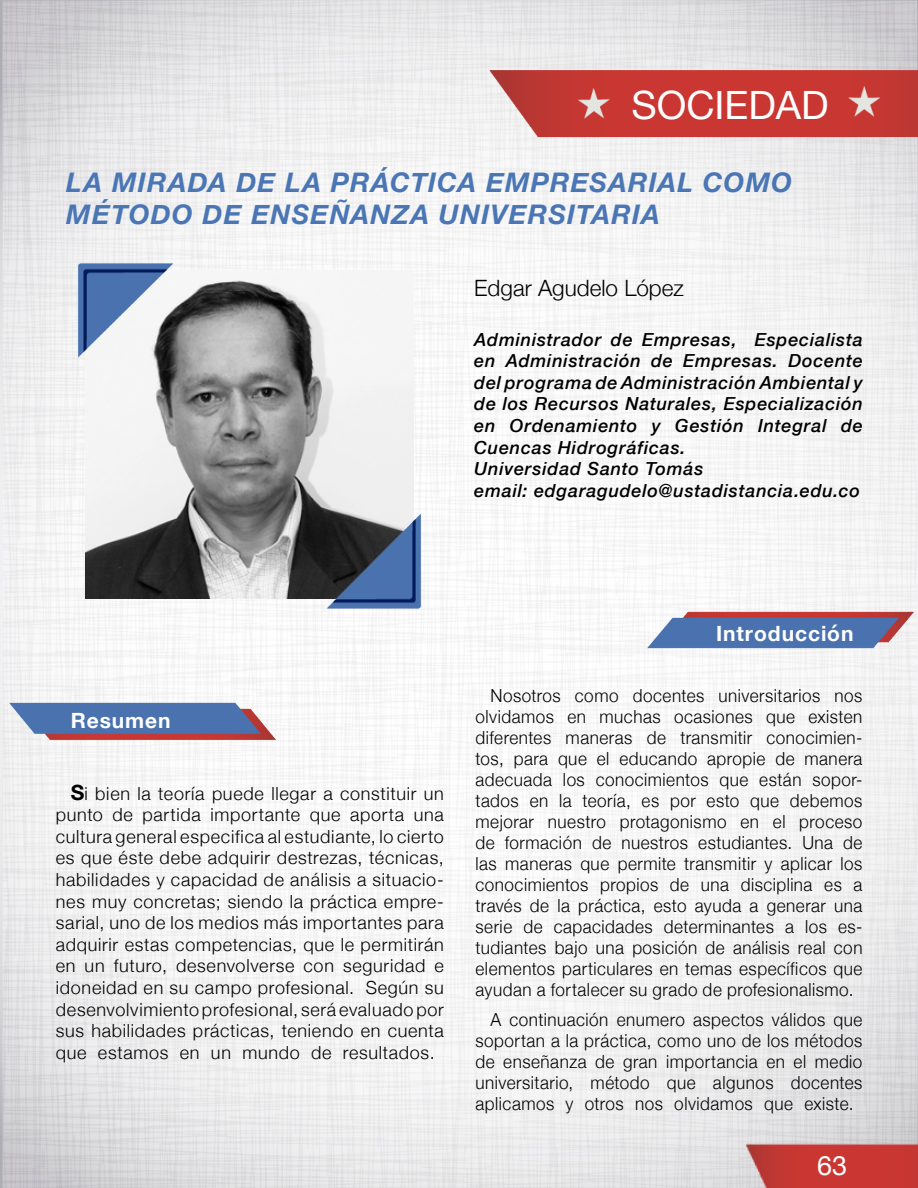
<style>
.page{position:relative;width:918px;height:1188px;background:#fff}
.page>*{position:absolute;margin:0;border:0;box-sizing:border-box;transform-origin:0 0}
.titulos_cenefa{font:39px "Helvetica Neue";color:#fff}
.titulares{font:italic 700 27px/32.4px "Helvetica Neue";letter-spacing:.045em;color:#4a76b5}
.t1{font:27px "Helvetica Neue";color:#fff}
.parrafo_indice{font:300 22.5px "Helvetica Neue";color:#000}
.t2{font:700 21px "Helvetica Neue";letter-spacing:.045em;color:#fff}
.t3{font:300 18px/21px "Helvetica Neue";letter-spacing:.03em;color:#000;text-align:justify;scale:.95 1}
.t4{font:300 18px/21.6px "Helvetica Neue";letter-spacing:.03em;color:#000;text-align:justify}
.comentarios{font:italic 500 18px/21.6px "Helvetica Neue";letter-spacing:.045em;color:#000;text-align:justify}
.s1{font-weight:700;font-size:21px}
</style>
<div class="page">
<img style="left:0;top:0;width:918px;height:1188px">
<img style="left:736px;top:1135px;width:182px;height:53px">
<img style="left:1px;top:698px;width:279px;height:52px">
<img style="left:474px;top:56px;width:444px;height:87px">
<img style="left:639px;top:601px;width:279px;height:56px">
<img style="left:86px;top:270px;width:327px;height:328px">
<img style="left:325px;top:510px;width:100px;height:102px">
<img style="left:75px;top:259px;width:99px;height:102px">
<p class="titulos_cenefa" style="left:631px;top:77px;width:199px">SOCIEDAD</p>
<p class="titulares" style="left:66px;top:167px;width:727px">LA MIRADA DE LA PRÁCTICA EMPRESARIAL COMO<br>MÉTODO DE ENSEÑANZA UNIVERSITARIA</p>
<p class="parrafo_indice" style="left:474px;top:270px;width:211px">Edgar Agudelo López</p>
<p class="comentarios" style="left:474px;top:327px;width:390px">Administrador de Empresas, Especialista en Administración de Empresas. Docente del programa de Administración Ambiental y de los Recursos Naturales, Especialización en Ordenamiento y Gestión Integral de Cuencas Hidrográficas.</p>
<p class="comentarios" style="left:474px;top:457px;width:231px">Universidad Santo Tomás</p>
<p class="comentarios" style="left:474px;top:478px;width:388px">email: edgaragudelo@ustadistancia.edu.co</p>
<p class="t2" style="left:71px;top:705px;width:101px">Resumen</p>
<p class="t4" style="left:56px;top:781px;width:390px;text-indent:15px"><span class="s1">S</span>i bien la teoría puede llegar a constituir un punto de partida importante que aporta una cultura general especifica al estudiante, lo cierto es que éste debe adquirir destrezas, técnicas, habilidades y capacidad de análisis a situacio&shy;nes muy concretas; siendo la práctica empre&shy;sarial, uno de los medios más importantes para adquirir estas competencias, que le permitirán en un futuro, desenvolverse con seguridad e idoneidad en su campo profesional. Según su desenvolvimiento profesional, será evaluado por sus habilidades prácticas, teniendo en cuenta que estamos en un mundo de resultados.</p>
<p class="t2" style="left:716px;top:617px;width:139px">Introducción</p>
<p class="t3" style="left:476px;top:684px;width:409px;text-indent:15px">Nosotros como docentes universitarios nos olvidamos en muchas ocasiones que existen diferentes maneras de transmitir conocimien&shy;tos, para que el educando apropie de manera adecuada los conocimientos que están sopor&shy;tados en la teoría, es por esto que debemos mejorar nuestro protagonismo en el proceso de formación de nuestros estudiantes. Una de las maneras que permite transmitir y aplicar los conocimientos propios de una disciplina es a través de la práctica, esto ayuda a generar una serie de capacidades determinantes a los es&shy;tudiantes bajo una posición de análisis real con elementos particulares en temas específicos que ayudan a fortalecer su grado de profesionalismo.</p>
<p class="t3" style="left:476px;top:1008px;width:409px;text-indent:15px">A continuación enumero aspectos válidos que soportan a la práctica, como uno de los métodos de enseñanza de gran importancia en el medio universitario, método que algunos docentes aplicamos y otros nos olvidamos que existe.</p>
<h2 class="t1" style="left:817px;top:1146px;width:32px">63</h2>
</div>
